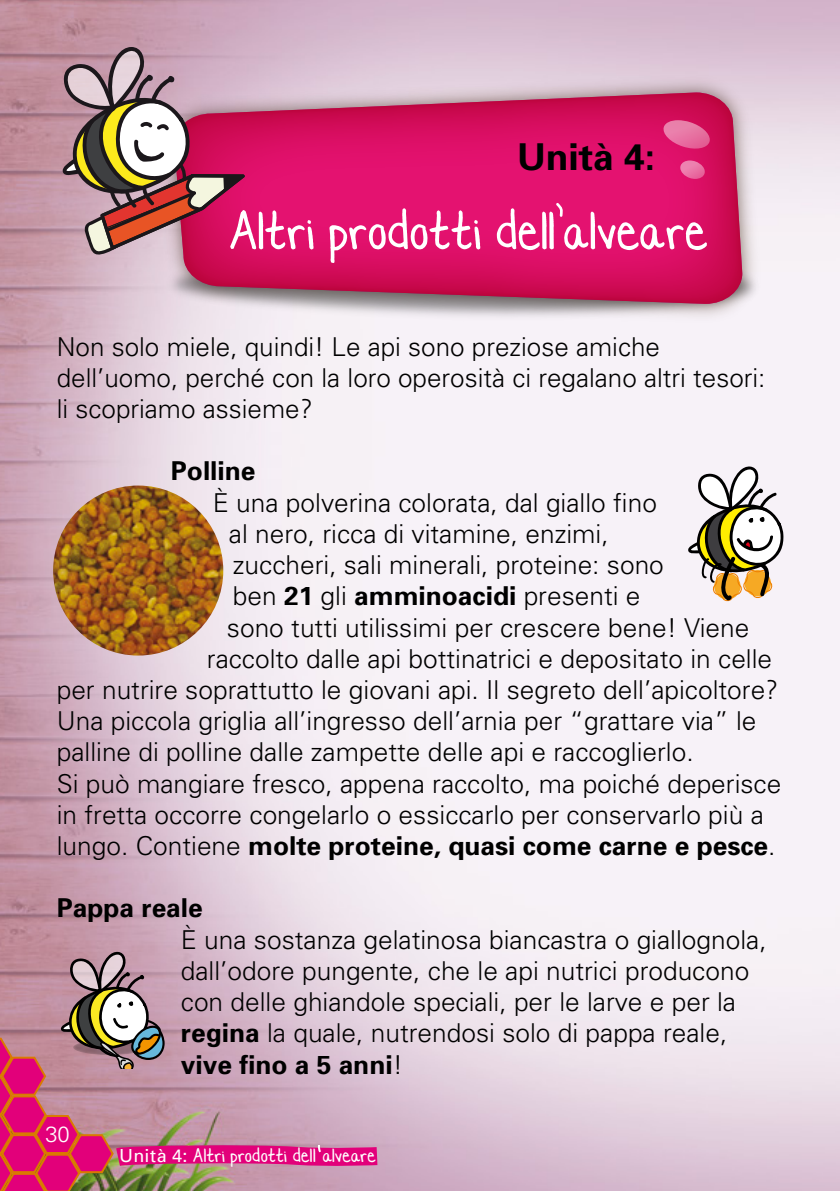
<style>
.page{position:relative;width:840px;height:1191px;background:#fff}
.page>*{position:absolute;margin:0;border:0;box-sizing:border-box;transform-origin:0 0}
.t1{font:72.8px "Lauren C Brown";color:#fff}
.t2{font:700 37px "Univers";color:#000}
.t3{font:300 26px/31.2px "Univers";color:#000}
.t4{font:700 26px "Univers";color:#000}
.t5{font:26px "Lauren C Brown";letter-spacing:.005em;color:#fff}
.t6{font:300 22px "Univers";color:#fff}
.s1{font-weight:700}
.s2{font-weight:300}
.s3{font-family:"Univers";font-size:18px}
</style>
<div class="page">
<img style="left:0;top:0;width:839px;height:1191px">
<img style="left:127px;top:214px;width:655px;height:144px">
<img style="left:151px;top:70px;width:613px;height:257px">
<svg style="left:174px;top:92px;width:567px;height:212px;background:#d51e6a"></svg>
<svg style="left:663px;top:120px;width:46px;height:29px"></svg>
<svg style="left:680px;top:160px;width:24px;height:19px"></svg>
<svg style="left:62px;top:47px;width:183px;height:211px;background:#b67985"></svg>
<svg style="left:553px;top:200px;width:10px;height:18px"></svg>
<img style="left:53px;top:485px;width:170px;height:170px;border-radius:85px">
<svg style="left:0;top:951px;width:395px;height:240px;background:#c88ea4"></svg>
<svg style="left:687px;top:465px;width:96px;height:137px"></svg>
<p class="t2" style="left:517px;top:135px;width:139px">Unità 4:</p>
<p class="t1" style="left:229px;top:204px;width:508px">Altri prodotti dell’alveare…</p>
<p class="t3" style="left:57px;top:330px;width:604px">Non solo miele, quindi! Le api sono preziose amiche</p>
<p class="t3" style="left:57px;top:361px;width:709px">dell’uomo, perché con la loro operosità ci regalano altri tesori: li scopriamo assieme?</p>
<p class="t4" style="left:171px;top:454px;width:86px">Polline</p>
<p class="t3" style="left:213px;top:486px;width:445px">È una polverina colorata, dal giallo fino</p>
<p class="t3" style="left:229px;top:517px;width:381px">al nero, ricca di vitamine, enzimi,</p>
<p class="t3" style="left:233px;top:548px;width:432px">zuccheri, sali minerali, proteine: sono</p>
<p class="t3" style="left:233px;top:580px;width:409px">ben <span class="s1">21</span> gli <span class="s1">amminoacidi</span> presenti e</p>
<p class="t3" style="left:227px;top:611px;width:523px">sono tutti utilissimi per crescere bene! Viene</p>
<p class="t3" style="left:207px;top:642px;width:566px">raccolto dalle api bottinatrici e depositato in celle</p>
<p class="t3" style="left:57px;top:673px;width:722px">per nutrire soprattutto le giovani api. Il segreto dell’apicoltore?</p>
<p class="t3" style="left:57px;top:704px;width:700px">Una piccola griglia all’ingresso dell’arnia per “grattare via” le</p>
<p class="t3" style="left:57px;top:736px;width:638px">palline di polline dalle zampette delle api e raccoglierlo.</p>
<p class="t3" style="left:57px;top:767px;width:725px">Si può mangiare fresco, appena raccolto, ma poiché deperisce</p>
<p class="t3" style="left:57px;top:798px;width:708px">in fretta occorre congelarlo o essiccarlo per conservarlo più a</p>
<p class="t4" style="left:57px;top:829px;width:720px"><span class="s2">lungo. Contiene</span> molte proteine, quasi come carne e pesce<span class="s2">.</span></p>
<p class="t4" style="left:57px;top:891px;width:147px">Pappa reale</p>
<p class="t3" style="left:181px;top:923px;width:587px">È una sostanza gelatinosa biancastra o giallognola, dall’odore pungente, che le api nutrici producono con delle ghiandole speciali, per le larve e per la <span class="s1">regina</span> la quale, nutrendosi solo di pappa reale, <span class="s1">vive fino a 5 anni</span>!</p>
<p class="t6" style="left:45px;top:1120px;width:26px">30</p>
<p class="t5" style="left:119px;top:1145px;width:258px"><span class="s3">Unità 4:</span> Altri prodotti dell’’alveare</p>
</div>
